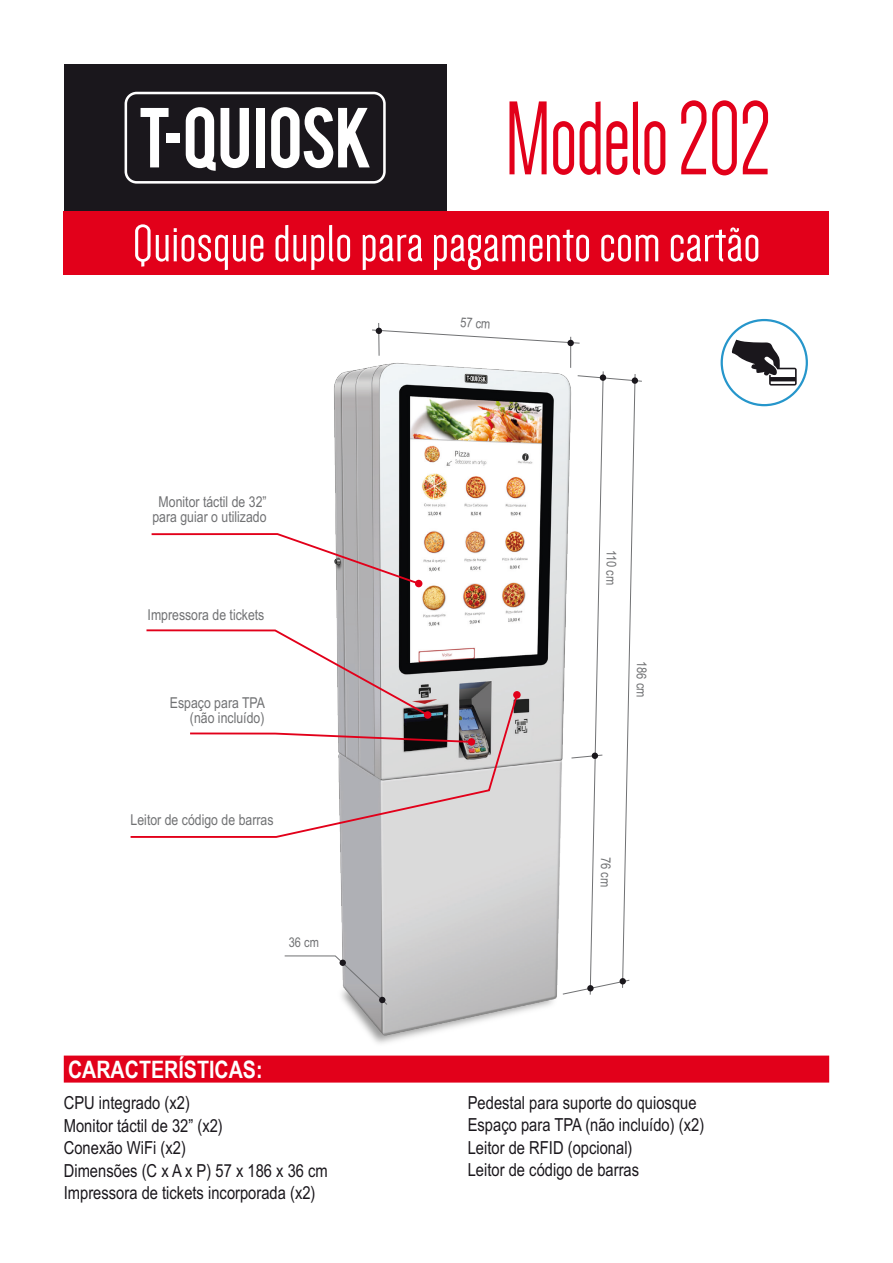
<style>
.page{position:relative;width:893px;height:1263px;background:#fff}
.page>*{position:absolute;margin:0;border:0;box-sizing:border-box;transform-origin:0 0}
.t1{font:108px "Dense";letter-spacing:-.02em;color:#e2001a;scale:.9 1}
.t2{font:54px "Dense";color:#fff;scale:1.1 1}
.t3{font:700 24px "Arial Narrow";color:#fff}
.t4{font:18px/22.5px "Arial Narrow";color:#1a171c}
.t5{font:15px/15px "Arial Narrow";color:#707173;text-align:center}
.t6{font:13.5px "Arial Narrow";color:#707173}
</style>
<div class="page">
<div style="left:64px;top:64px;width:382px;height:148px;background:#1a171c"></div>
<svg style="left:141px;top:108px;width:28px;height:59px"></svg>
<div style="left:166px;top:133px;width:13px;height:9px;background:#fff"></div>
<svg style="left:186px;top:107px;width:63px;height:64px"></svg>
<div style="left:256px;top:108px;width:9px;height:59px;background:#fff"></div>
<svg style="left:271px;top:107px;width:99px;height:61px"></svg>
<div style="left:125px;top:92px;width:261px;height:92px;border:3px solid #fff;border-radius:11px"></div>
<div style="left:64px;top:212px;width:765px;height:63px;background:#e2001a"></div>
<img style="left:334px;top:344px;width:239px;height:700px">
<svg style="left:151px;top:532px;width:270px;height:54px"></svg>
<div style="left:415px;top:580px;width:7px;height:7px;background:#e2001a;border-radius:50%"></div>
<div style="left:64px;top:1055px;width:765px;height:27px;background:#e2001a"></div>
<hr style="left:378px;top:323px;width:1px;height:33px;background:#707173">
<hr style="left:570px;top:337px;width:1px;height:31px;background:#707173">
<svg style="left:372px;top:328px;width:208px;height:16px"></svg>
<div style="left:567px;top:340px;width:7px;height:6px;background:#1a171c;border-radius:50%"></div>
<svg style="left:562px;top:371px;width:80px;height:624px"></svg>
<div style="left:619px;top:978px;width:7px;height:6px;background:#1a171c;border-radius:50%"></div>
<div style="left:587px;top:985px;width:7px;height:6px;background:#1a171c;border-radius:50%"></div>
<svg style="left:284px;top:955px;width:104px;height:50px"></svg>
<div style="left:340px;top:959px;width:6px;height:7px;background:#1a171c;border-radius:50%"></div>
<div style="left:721px;top:319px;width:87px;height:87px;border:2px solid #2696cb;border-radius:50%"></div>
<svg style="left:730px;top:340px;width:67px;height:46px"></svg>
<svg style="left:146px;top:628px;width:284px;height:64px"></svg>
<svg style="left:130px;top:692px;width:389px;height:147px"></svg>
<div style="left:513px;top:691px;width:8px;height:8px;background:#e2001a;border-radius:50%"></div>
<h1 class="t1" style="left:505px;top:86px;width:298px">Modelo 202</h1>
<h2 class="t2" style="left:132px;top:217px;width:572px">Quiosque duplo para pagamento com cartão</h2>
<p class="t5" style="left:152px;top:495px;width:116px">Monitor táctil de 32” para guiar o utilizado</p>
<p class="t5" style="left:148px;top:607px;width:118px">Impressora de tickets</p>
<p class="t5" style="left:170px;top:695px;width:97px;text-align:right">Espaço para TPA (não incluído)</p>
<p class="t5" style="left:131px;top:812px;width:144px">Leitor de código de barras</p>
<p class="t6" style="left:289px;top:934px;width:32px">36 cm</p>
<h3 class="t3" style="left:68px;top:1052px;width:196px">CARACTERÍSTICAS:</h3>
<p class="t4" style="left:64px;top:1091px;width:266px">CPU integrado (x2)<br>Monitor táctil de 32” (x2)<br>Conexão WiFi (x2)<br>Dimensões (C x A x P) 57 x 186 x 36 cm<br>Impressora de tickets incorporada (x2)</p>
<p class="t6" style="left:461px;top:315px;width:32px;rotate:4deg">57 cm</p>
<p class="t6" style="left:619px;top:550px;width:37px;rotate:91deg">110 cm</p>
<p class="t6" style="left:650px;top:661px;width:38px;rotate:91deg">186 cm</p>
<p class="t6" style="left:614px;top:857px;width:32px;rotate:91deg">76 cm</p>
<p class="t4" style="left:468px;top:1091px;width:238px">Pedestal para suporte do quiosque<br>Espaço para TPA (não incluído) (x2)<br>Leitor de RFID (opcional)<br>Leitor de código de barras</p>
</div>
